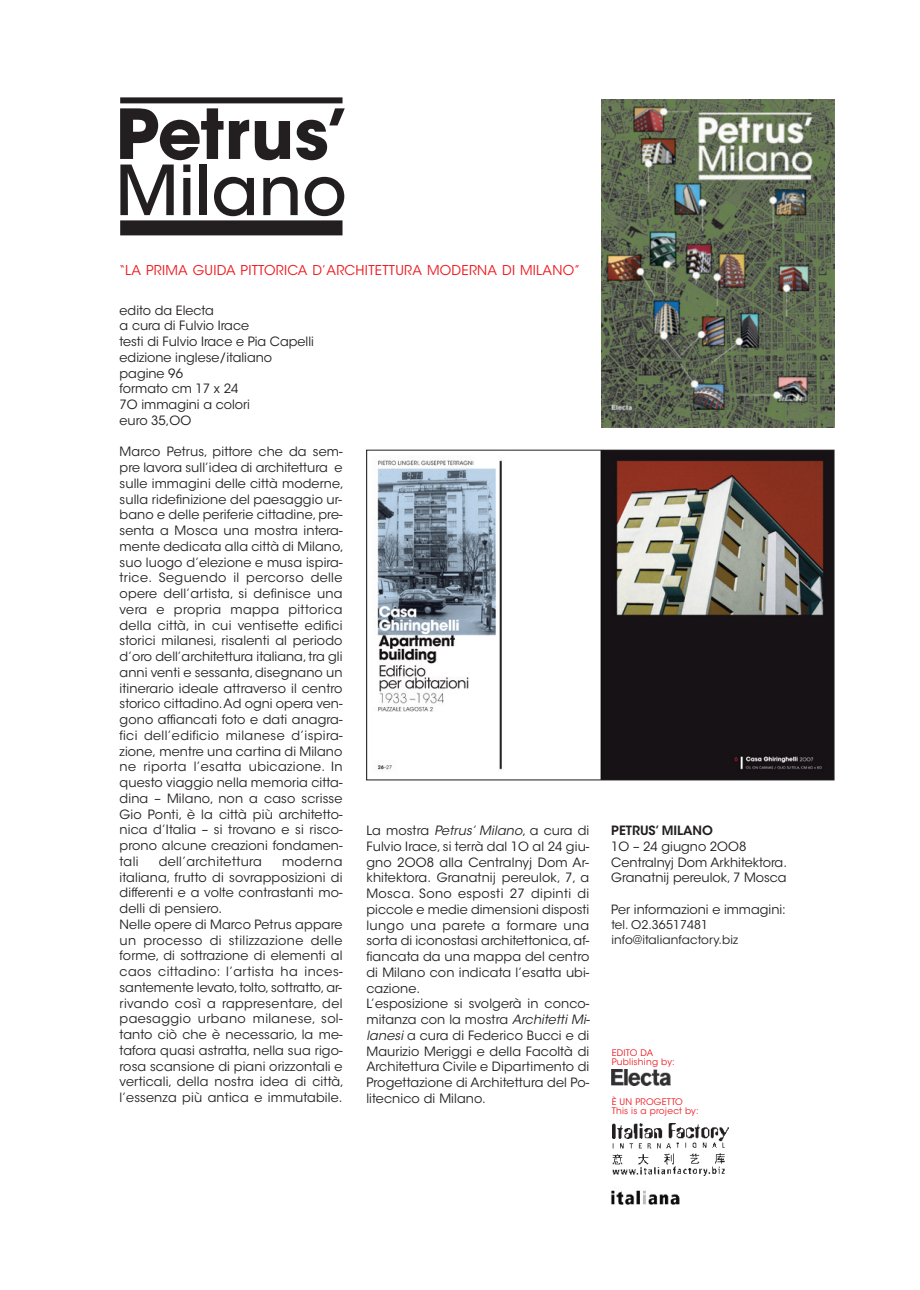
<style>
.page{position:relative;width:920px;height:1290px;background:#fff}
.page>*{position:absolute;margin:0;border:0;box-sizing:border-box;transform-origin:0 0}
.t1{font:700 68.4px "ITC Avant Garde Std";letter-spacing:.005em;color:#231f20}
.t2{font:500 68.4px "ITC Avant Garde Std";color:#231f20}
.t3{font:13.5px "ITC Avant Garde Std";letter-spacing:.02em;color:#ee1d23}
.t4{font:12.75px/15.8px "ITC Avant Garde Std";letter-spacing:.01em;color:#231f20}
.t5{font:12.75px "ITC Avant Garde Std";letter-spacing:.03em;color:#231f20}
.t6{font:600 12.75px "ITC Avant Garde Std";color:#231f20}
.t7{font:12px/15px "ITC Avant Garde Std";letter-spacing:.01em;color:#231f20}
.t8{font:9px/9px "ITC Avant Garde Std";letter-spacing:.025em;color:#ee1d23}
.s1{font-style:italic}
</style>
<div class="page">
<div style="left:120px;top:220px;width:222px;height:15px;background:#231f20"></div>
<div style="left:120px;top:97px;width:222px;height:6px;background:#231f20"></div>
<img style="left:602px;top:99px;width:232px;height:329px">
<img style="left:613px;top:1123px;width:116px;height:53px">
<img style="left:611px;top:1190px;width:69px;height:15px">
<img style="left:612px;top:1070px;width:58px;height:15px">
<img style="left:377px;top:452px;width:455px;height:326px">
<div style="left:366px;top:450px;width:468px;height:330px;border:1px solid #231f20"></div>
<h1 class="t1" style="left:116px;top:108px;width:237px">Petrus’</h1>
<h1 class="t2" style="left:116px;top:164px;width:233px">Milano</h1>
<p class="t3" style="left:119px;top:265px;width:463px">“LA PRIMA GUIDA PITTORICA D’ARCHITETTURA MODERNA DI MILANO”</p>
<p class="t4" style="left:120px;top:303px;width:196px">edito da Electa<br>a cura di Fulvio Irace<br>testi di Fulvio Irace e Pia Capelli edizione inglese/italiano pagine 96<br>formato cm 17 x 24<br>7O immagini a colori<br>euro 35,OO</p>
<p class="t4" style="left:120px;top:445px;width:226px">Marco Petrus, pittore che da sem&shy;pre lavora sull’idea di architettura e sulle immagini delle città moderne, sulla ridefinizione del paesaggio ur&shy;bano e delle periferie cittadine,pre&shy;senta a Mosca una mostra intera&shy;mente dedicata alla città di Milano, suo luogo d’elezione e musa ispira&shy;trice. Seguendo il percorso delle opere dell’artista, si definisce una vera e propria mappa pittorica della città, in cui ventisette edifici storici milanesi, risalenti al periodo d’oro dell’architettura italiana,tra gli anni venti e sessanta,disegnano un itinerario ideale attraverso il centro storico cittadino.Ad ogni opera ven&shy;gono affiancati foto e dati anagra&shy;fici dell’edificio milanese d’ispira&shy;zione, mentre una cartina di Milano ne riporta l’esatta ubicazione. In questo viaggio nella memoria citta&shy;dina – Milano, non a caso scrisse Gio Ponti, è la città più architetto&shy;nica d’Italia – si trovano e si risco&shy;prono alcune creazioni fondamen&shy;tali</p>
<p class="t4" style="left:120px;top:855px;width:226px;text-indent:162px">moderna italiana, frutto di sovrapposizioni di differenti e a volte contrastanti mo&shy;delli di pensiero.<br>Nelle opere di Marco Petrus appare un processo di stilizzazione delle forme, di sottrazione di elementi al caos cittadino: l’artista ha inces&shy;santemente levato,tolto, sottratto,ar&shy;rivando così a rappresentare, del paesaggio urbano milanese, sol&shy;tanto ciò che è necessario, la me&shy;tafora quasi astratta, nella sua rigo&shy;rosa scansione di piani orizzontali e verticali, della nostra idea di città, l’essenza più antica e immutabile.</p>
<p class="t5" style="left:159px;top:856px;width:105px">dell’architettura</p>
<p class="t4" style="left:366px;top:824px;width:225px">La mostra <span class="s1">Petrus’ Milano</span>, a cura di Fulvio Irace, si terrà dal 1O al 24 giu&shy;gno 2OO8 alla Centralnyj Dom Ar&shy;khitektora. Granatnij pereulok, 7, a Mosca. Sono esposti 27 dipinti di piccole e medie dimensioni disposti lungo una parete a formare una sorta di iconostasi architettonica,af&shy;fiancata da una mappa del centro di Milano con indicata l’esatta ubi&shy;cazione.<br>L’esposizione si svolgerà in conco&shy;mitanza con la mostra <span class="s1">Architetti Mi&shy;lanesi</span> a cura di Federico Bucci e di Maurizio Meriggi e della Facoltà di Architettura Civile e Dipartimento di Progettazione di Architettura del Po&shy;litecnico di Milano.</p>
<p class="t6" style="left:611px;top:826px;width:103px">PETRUS’ MILANO</p>
<p class="t4" style="left:611px;top:840px;width:177px">1O – 24 giugno 2OO8<br>Centralnyj Dom Arkhitektora.<br>Granatnij pereulok, 7 Mosca</p>
<p class="t4" style="left:611px;top:903px;width:176px">Per informazioni e immagini:</p>
<p class="t7" style="left:611px;top:918px;width:128px">tel. O2.36517481 info@italianfactory.biz</p>
<p class="t8" style="left:612px;top:1049px;width:65px">EDITO DA<br>Publishing by:</p>
<p class="t8" style="left:612px;top:1098px;width:88px">È UN PROGETTO<br>This is a project by:</p>
</div>
